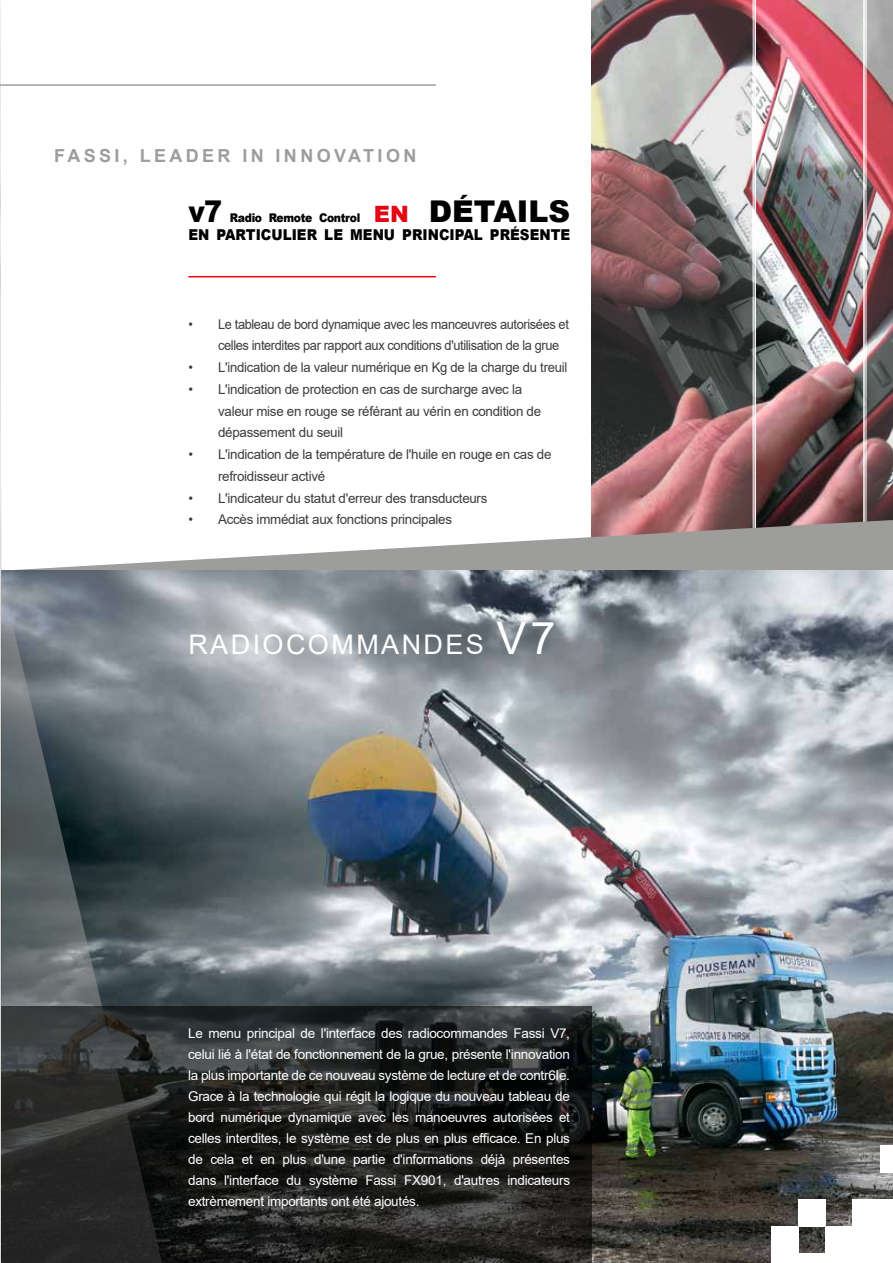
<style>
.page{position:relative;width:893px;height:1263px;background:#fff}
.page>*{position:absolute;margin:0;border:0;box-sizing:border-box;transform-origin:0 0}
.t1{font:900 30px "Arial";color:#000;scale:.9 1}
.t2{font:27px "Arial";letter-spacing:.09em;color:#fff}
.t3{font:700 18px "Arial";letter-spacing:.19em;color:#9d9d9c}
.t4{font:900 15px "Arial";color:#000;scale:.9 1}
.t5{font:13.5px/21px "Arial";letter-spacing:-.02em;color:#fff;text-align:justify}
.t6{font:13.5px/21.8px "Arial";letter-spacing:-.02em;color:#3c3c3b}
.t7{font:13.5px/21.8px "Arial";letter-spacing:-.02em;color:#3c3c3b;scale:.95 1}
.t8{font:900 12px "Arial";letter-spacing:-.03em;color:#000;scale:.9 1}
.s1{font-size:22.5px;color:#e30613}
.s2{font-size:30px}
.s3{font-size:45px}
</style>
<div class="page">
<img style="left:591px;top:0;width:302px;height:519px">
<img style="left:754px;top:0;width:111px;height:519px">
<img style="left:0;top:0;width:1px;height:519px">
<hr style="left:0;top:84px;width:436px;height:2px;background:#9d9d9c">
<svg style="left:0;top:519px;width:893px;height:52px;fill:#9d9d9c"></svg>
<img style="left:167px;top:571px;width:726px;height:692px">
<div style="left:880px;top:1253px;width:13px;height:10px;background:#fff"></div>
<div style="left:853px;top:1253px;width:27px;height:10px;background:#fff"></div>
<div style="left:880px;top:1226px;width:13px;height:27px;background:#fff"></div>
<div style="left:853px;top:1226px;width:27px;height:27px;background:#fff"></div>
<div style="left:826px;top:1226px;width:27px;height:27px;background:#fff"></div>
<div style="left:880px;top:1199px;width:13px;height:27px;background:#fff"></div>
<div style="left:853px;top:1199px;width:27px;height:27px;background:#fff"></div>
<div style="left:799px;top:1199px;width:27px;height:27px;background:#fff"></div>
<div style="left:880px;top:1145px;width:13px;height:27px;background:#fff"></div>
<div style="left:772px;top:1226px;width:27px;height:27px;background:#fff"></div>
<div style="left:772px;top:1253px;width:27px;height:10px;background:#fff"></div>
<div style="left:799px;top:1253px;width:27px;height:10px;background:#fff"></div>
<div style="left:826px;top:1253px;width:27px;height:10px;background:#fff"></div>
<svg style="left:0;top:571px;width:167px;height:692px"></svg>
<hr style="left:188px;top:276px;width:248px;height:1px;background:#e30613">
<svg style="left:1px;top:1006px;width:590px;height:257px"></svg>
<h3 class="t3" style="left:54px;top:143px;width:364px">FASSI, LEADER IN INNOVATION</h3>
<h1 class="t1" style="left:188px;top:190px;width:39px">v7</h1>
<p class="t8" style="left:230px;top:209px;width:380px">Radio Remote Control <span class="s1">EN</span> <span class="s2">DÉTAILS</span></p>
<p class="t4" style="left:188px;top:224px;width:426px">EN PARTICULIER LE MENU PRINCIPAL PRÉSENTE</p>
<p class="t7" style="left:218px;top:313px;width:371px;text-indent:-30px">• Le tableau de bord dynamique avec les manceuvres autorisées et celles interdites par rapport aux conditions d'utilisation de la grue</p>
<p class="t6" style="left:188px;top:356px;width:380px">• L'indication de la valeur numérique en Kg de la charge du treuil</p>
<p class="t6" style="left:218px;top:378px;width:325px;text-indent:-30px">• L'indication de protection en cas de surcharge avec la valeur mise en rouge se référant au vérin en condition de dépassement du seuil</p>
<p class="t6" style="left:218px;top:443px;width:335px;text-indent:-30px">• L'indication de la température de l'huile en rouge en cas de refroidisseur activé</p>
<p class="t6" style="left:188px;top:487px;width:301px">• L'indicateur du statut d'erreur des transducteurs</p>
<p class="t6" style="left:188px;top:509px;width:265px">• Accès immédiat aux fonctions principales</p>
<h2 class="t2" style="left:188px;top:626px;width:369px">RADIOCOMMANDES <span class="s3">V7</span></h2>
<p class="t5" style="left:188px;top:1022px;width:383px">Le menu principal de l'interface des radiocommandes Fassi V7, celui lié à l'état de fonctionnement de la grue, présente l'innovation la plus importante de ce nouveau système de lecture et de contr6Ie.<br>Grace à la technologie qui régit la logique du nouveau tableau de bord numérique dynamique avec les manoeuvres autorisées et celles interdites, le système est de plus en plus efficace. En plus de cela et en plus d'une partie d'informations déjà présentes dans l'interface du système Fassi FX901, d'autres indicateurs extrèmement importants ont été ajoutés.</p>
</div>
